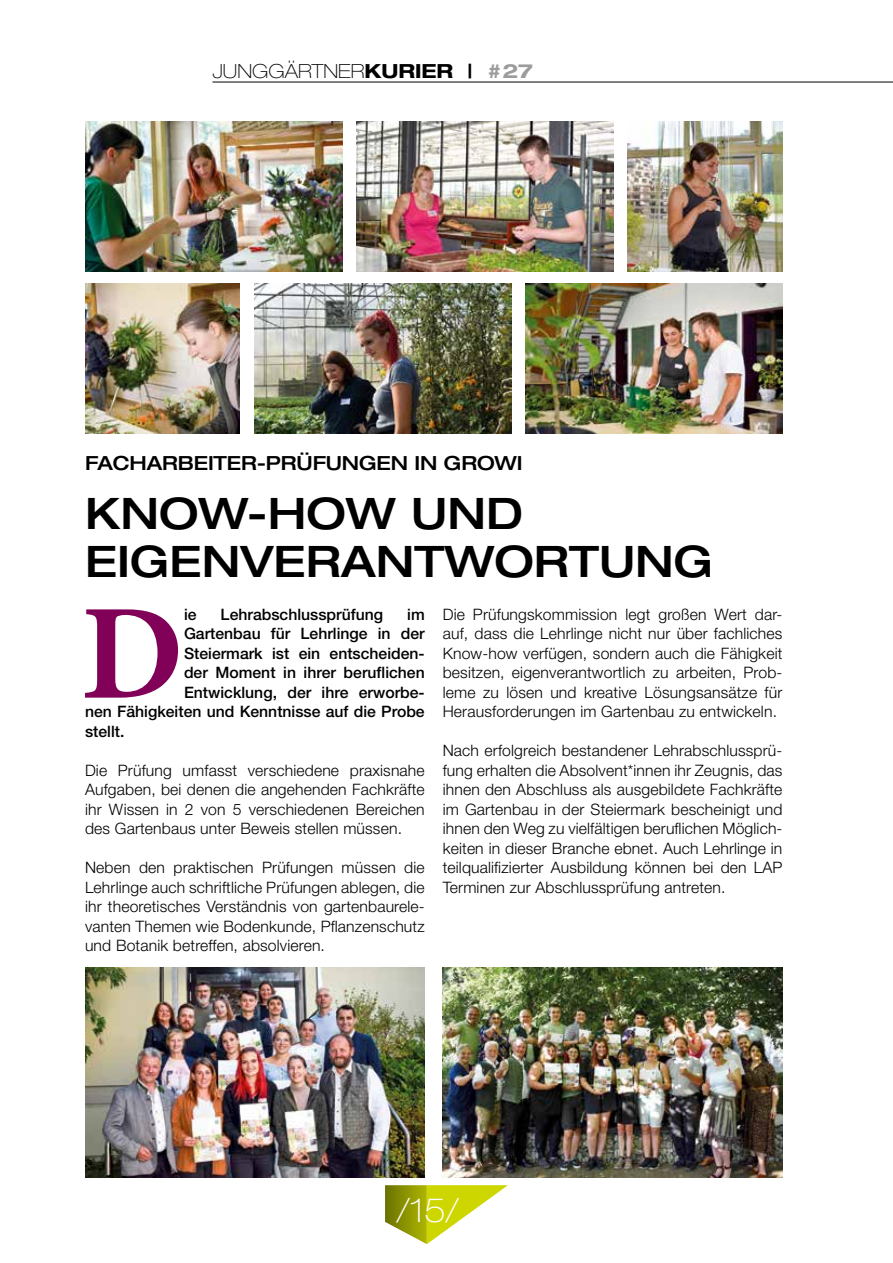
<style>
.page{position:relative;width:893px;height:1263px;background:#fff}
.page>*{position:absolute;margin:0;border:0;box-sizing:border-box;transform-origin:0 0}
.t1{font:700 135.75px "Minion Pro";color:#810058}
.t2{font:500 expanded 43.5px/48px "Helvetica Neue LT Pro";color:#000}
.t3{font:100 expanded 33px "Helvetica Neue LT Pro";color:#fff}
.t4{font:500 expanded 19.5px "Helvetica Neue LT Pro";letter-spacing:-.01em;color:#000}
.t5{font:100 expanded 19.5px "Helvetica Neue LT Pro";color:#000}
.t6{font:300 15.75px/19.5px "Helvetica Neue LT Pro";letter-spacing:.01em;color:#000;text-align:justify}
.t7{font:500 15.75px "Helvetica Neue LT Pro";color:#000}
.s1{font-weight:700}
.s2{font-weight:700;color:#9c9c9d}
</style>
<div class="page">
<svg style="left:385px;top:1185px;width:123px;height:59px"></svg>
<hr style="left:212px;top:82px;width:681px;height:1px;background:#000">
<img style="left:85px;top:121px;width:257px;height:150px">
<img style="left:255px;top:284px;width:257px;height:149px">
<img style="left:357px;top:121px;width:257px;height:150px">
<img style="left:525px;top:284px;width:257px;height:149px">
<img style="left:628px;top:121px;width:154px;height:150px">
<img style="left:85px;top:284px;width:155px;height:149px">
<img style="left:85px;top:967px;width:340px;height:211px">
<img style="left:443px;top:967px;width:339px;height:211px">
<p class="t5" style="left:212px;top:59px;width:322px">JUNGGÄRTNER<span class="s1">KURIER |</span> <span class="s2">#27</span></p>
<p class="t4" style="left:85px;top:451px;width:439px">FACHARBEITER-PRÜFUNGEN IN GROWI</p>
<h2 class="t2" style="left:85px;top:488px;width:630px">KNOW-HOW UND<br>EIGENVERANTWORTUNG</h2>
<h1 class="t1" style="left:81px;top:559px;width:105px">D</h1>
<p class="t7" style="left:184px;top:604px;width:14px">ie</p>
<p class="t7" style="left:221px;top:604px;width:164px">Lehrabschlussprüfung</p>
<p class="t7" style="left:407px;top:604px;width:19px">im</p>
<p class="t7" style="left:184px;top:624px;width:242px">Gartenbau für Lehrlinge in der</p>
<p class="t7" style="left:184px;top:643px;width:242px">Steiermark ist ein entscheiden-</p>
<p class="t7" style="left:184px;top:663px;width:242px">der Moment in ihrer beruflichen</p>
<p class="t7" style="left:184px;top:682px;width:242px">Entwicklung, der ihre erworbe-</p>
<p class="t7" style="left:85px;top:702px;width:341px">nen Fähigkeiten und Kenntnisse auf die Probe</p>
<p class="t7" style="left:85px;top:721px;width:41px">stellt.</p>
<p class="t6" style="left:85px;top:760px;width:341px">Die Prüfung umfasst verschiedene praxisnahe Aufgaben, bei denen die angehenden Fachkräfte ihr Wissen in 2 von 5 verschiedenen Bereichen des Gartenbaus unter Beweis stellen müssen.</p>
<p class="t6" style="left:85px;top:857px;width:341px">Neben den praktischen Prüfungen müssen die Lehrlinge auch schriftliche Prüfungen ablegen, die ihr theoretisches Verständnis von gartenbaurele&shy;vanten Themen wie Bodenkunde, Pflanzenschutz und Botanik betreffen, absolvieren.</p>
<p class="t6" style="left:443px;top:604px;width:341px">Die Prüfungskommission legt großen Wert dar&shy;auf, dass die Lehrlinge nicht nur über fachliches Know-how verfügen, sondern auch die Fähigkeit besitzen, eigenverantwortlich zu arbeiten, Prob&shy;leme zu lösen und kreative Lösungsansätze für Herausforderungen im Gartenbau zu entwickeln.</p>
<p class="t6" style="left:443px;top:740px;width:341px">Nach erfolgreich bestandener Lehrabschlussprü&shy;fung erhalten die Absolvent*innen ihr Zeugnis, das ihnen den Abschluss als ausgebildete Fachkräfte im Gartenbau in der Steiermark bescheinigt und ihnen den Weg zu vielfältigen beruflichen Möglich&shy;keiten in dieser Branche ebnet. Auch Lehrlinge in teilqualifizierter Ausbildung können bei den LAP Terminen zur Abschlussprüfung antreten.</p>
<h3 class="t3" style="left:397px;top:1190px;width:64px">/15/</h3>
</div>
